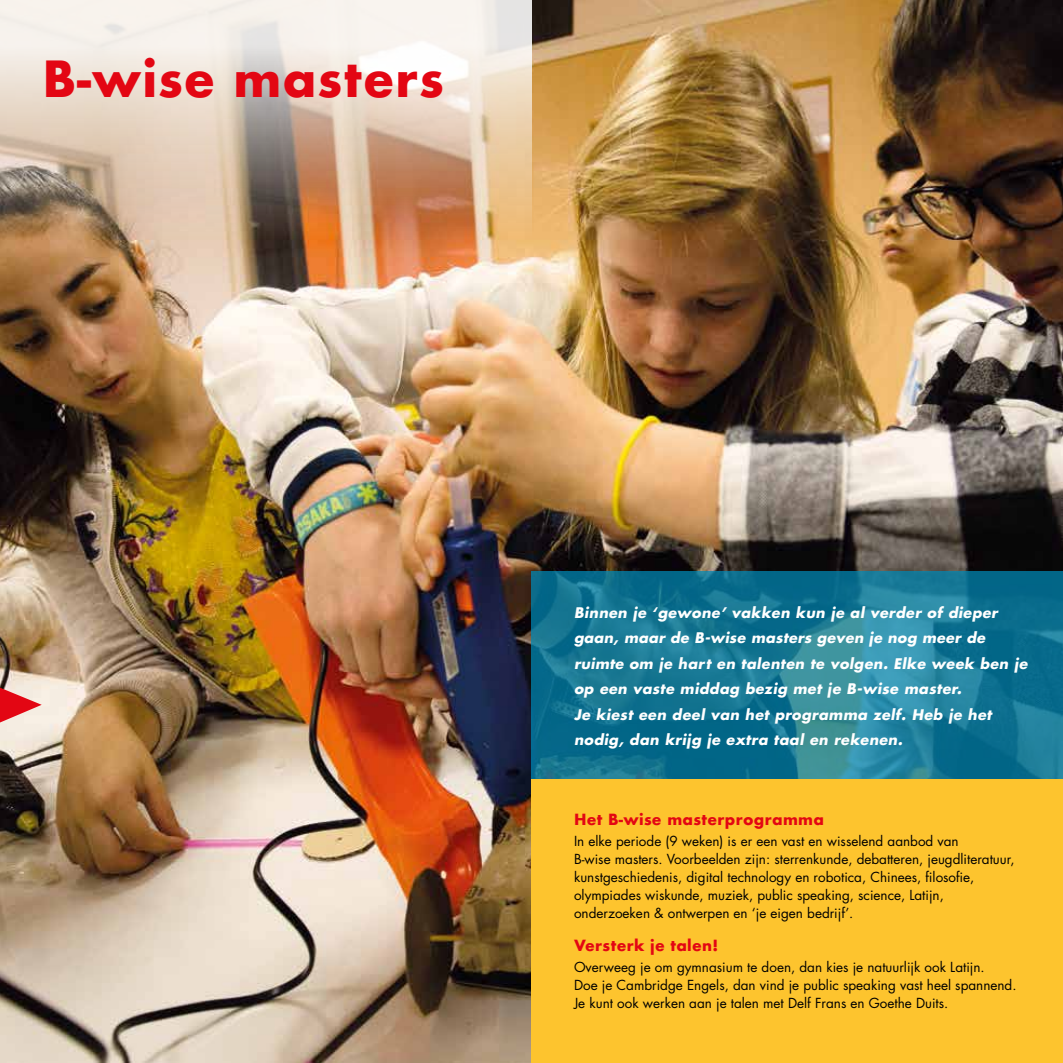
<style>
.page{position:relative;width:1063px;height:1063px;background:#fff}
.page>*{position:absolute;margin:0;border:0;box-sizing:border-box;transform-origin:0 0}
.t1{font:700 48.45px "Futura";letter-spacing:.02em;color:#e30613}
.t2{font:700 15px "Futura";letter-spacing:.02em;color:#e30613}
.t3{font:italic 700 14.25px/25.5px "Futura";letter-spacing:.03em;color:#fff}
.t4{font:13.5px/18px "Futura";color:#000}
</style>
<div class="page">
<img style="left:0;top:0;width:1063px;height:1063px">
<svg style="left:0;top:0;width:531px;height:238px;background:#dac5b2"></svg>
<svg style="left:0;top:688px;width:42px;height:35px"></svg>
<svg style="left:531px;top:571px;width:532px;height:209px;background:#187793"></svg>
<div style="left:531px;top:780px;width:532px;height:283px;background:#fdc42e"></div>
<h1 class="t1" style="left:43px;top:43px;width:403px">B-wise masters</h1>
<p class="t3" style="left:574px;top:599px;width:455px">Binnen je ‘gewone’ vakken kun je al verder of dieper gaan, maar de B-wise masters geven je nog meer de ruimte om je hart en talenten te volgen. Elke week ben je op een vaste middag bezig met je B-wise master.<br>Je kiest een deel van het programma zelf. Heb je het nodig, dan krijg je extra taal en rekenen.</p>
<p class="t2" style="left:574px;top:809px;width:251px">Het B-wise masterprogramma</p>
<p class="t4" style="left:574px;top:832px;width:442px">In elke periode (9 weken) is er een vast en wisselend aanbod van<br>B-wise masters. Voorbeelden zijn: sterrenkunde, debatteren, jeugdliteratuur, kunstgeschiedenis, digital technology en robotica, Chinees, filosofie, olympiades wiskunde, muziek, public speaking, science, Latijn, onderzoeken &amp; ontwerpen en ‘je eigen bedrijf’.</p>
<p class="t2" style="left:574px;top:935px;width:146px">Versterk je talen!</p>
<p class="t4" style="left:574px;top:958px;width:444px">Overweeg je om gymnasium te doen, dan kies je natuurlijk ook Latijn.<br>Doe je Cambridge Engels, dan vind je public speaking vast heel spannend.<br>Je kunt ook werken aan je talen met Delf Frans en Goethe Duits.</p>
</div>
